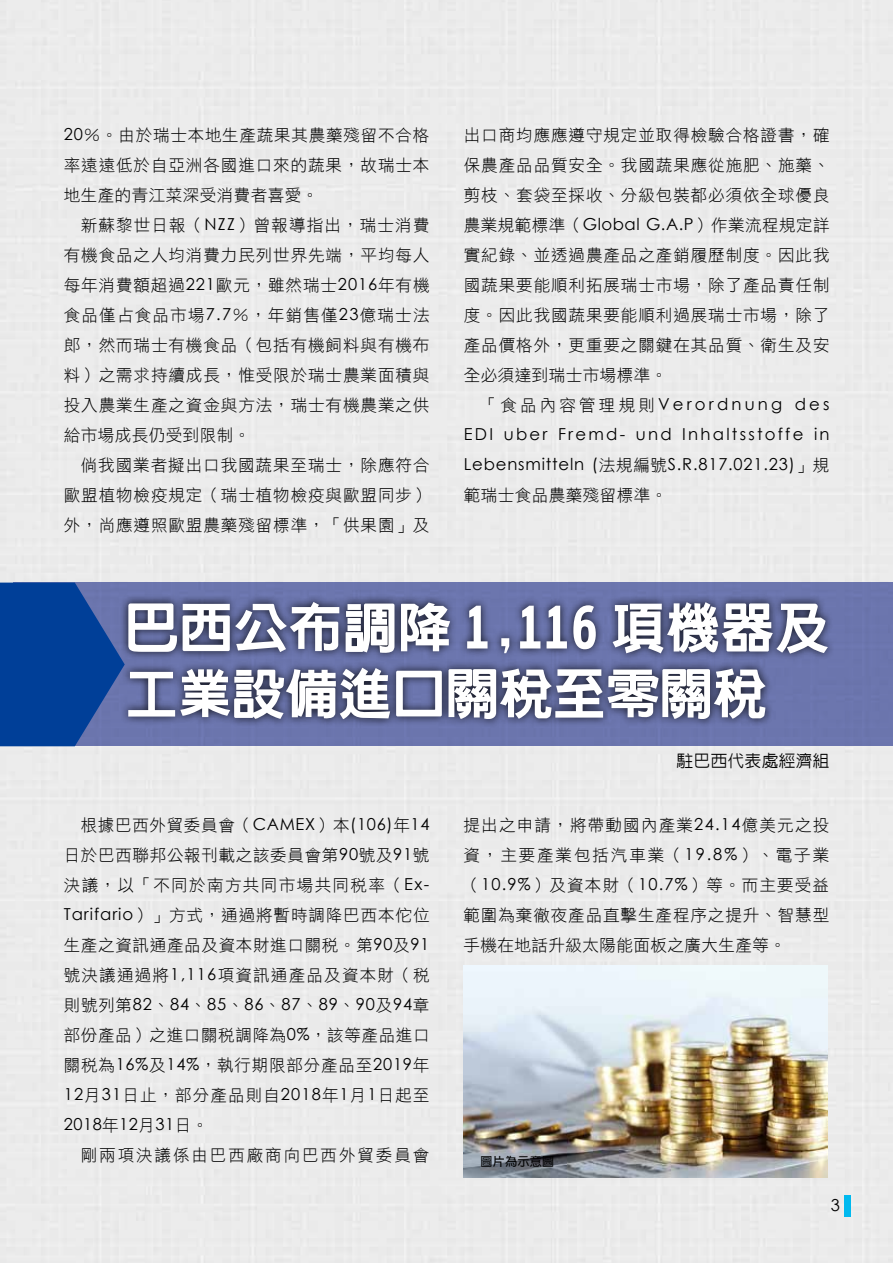
<style>
.page{position:relative;width:893px;height:1263px;background:#ebebeb}
.page>*{position:absolute;margin:0;border:0;box-sizing:border-box;transform-origin:0 0}
.t1{font:800 54px/66px "New Gothic";letter-spacing:-.01em;color:#fff}
.t2{font:16.5px/30px "DF Hei W3 WIN BF";letter-spacing:.06em;color:#000;text-align:justify}
.t3{font:16.5px/30px "Century Gothic";letter-spacing:.05em;color:#000;text-align:justify}
.t4{font:16.5px "DF Hei W3 WIN BF";letter-spacing:.12em;color:#000}
.t5{font:16.5px "DF Hei W3 WIN BF";letter-spacing:.03em;color:#000}
.t6{font:500 16.5px "New Gothic";letter-spacing:.03em;color:#000}
.t7{font:700 12px "New Gothic";letter-spacing:.03em;color:#000}
.s1{font-family:"Century Gothic"}
.s2{font-family:"DF Hei W3 WIN BF"}
</style>
<div class="page">
<img style="left:0;top:0;width:1px;height:583px">
<div style="left:13px;top:583px;width:880px;height:163px;background:#6b75ae"></div>
<svg style="left:0;top:583px;width:120px;height:163px"></svg>
<div style="left:120px;top:594px;width:716px;height:134px;background:#000;opacity:.85"></div>
<img style="left:463px;top:965px;width:364px;height:213px">
<div style="left:844px;top:1195px;width:6px;height:21px;background:#00b9ef"></div>
<p class="t2" style="left:64px;top:120px;width:367px"><span class="s1">20</span>％。由於瑞士本地生產蔬果其農藥殘留不合格率遠遠低於自亞洲各國進口來的蔬果，故瑞士本地生產的青江菜深受消費者喜愛。</p>
<p class="t2" style="left:64px;top:210px;width:367px;text-indent:17px">新蘇黎世日報（<span class="s1">NZZ</span>）曾報導指出，瑞士消費有機食品之人均消費力民列世界先端，平均每人每年消費額超過<span class="s1">221</span>歐元，雖然瑞士<span class="s1">2016</span>年有機食品僅占食品市場<span class="s1">7.7</span>％，年銷售僅<span class="s1">23</span>億瑞士法郎，然而瑞士有機食品（包括有機飼料與有機布料）之需求持續成長，惟受限於瑞士農業面積與投入農業生產之資金與方法，瑞士有機農業之供給市場成長仍受到限制。</p>
<p class="t2" style="left:64px;top:450px;width:367px;text-indent:17px">倘我國業者擬出口我國蔬果至瑞士，除應符合歐盟植物檢疫規定（瑞士植物檢疫與歐盟同步）外，尚應遵照歐盟農藥殘留標準，「供果園」及</p>
<p class="t2" style="left:464px;top:120px;width:367px">出口商均應應遵守規定並取得檢驗合格證書，確保農產品品質安全。我國蔬果應從施肥、施藥、剪枝、套袋至採收、分級包裝都必須依全球優良農業規範標準（<span class="s1">Global G.A.P</span>）作業流程規定詳實紀錄、並透過農產品之產銷履歷制度。因此我國蔬果要能順利拓展瑞士市場，除了產品責任制度。因此我國蔬果要能順利過展瑞士市場，除了產品價格外，更重要之關鍵在其品質、衛生及安全必須達到瑞士市場標準。</p>
<p class="t3" style="left:464px;top:388px;width:367px;text-indent:17px"><span class="s2">「食品內容管理規則</span>Verordnung des EDI uber Fremd- und Inhaltsstoffe in Lebensmitteln (<span class="s2">法規編號</span>S.R.817.021.23)<span class="s2">」規</span></p>
<p class="t5" style="left:464px;top:486px;width:205px">範瑞士食品農藥殘留標準。</p>
<h1 class="t1" style="left:125px;top:594px;width:706px">巴西公布調降 1,116 項機器及工業設備進口關稅至零關稅</h1>
<p class="t2" style="left:64px;top:810px;width:367px;text-indent:17px">根據巴西外貿委員會（<span class="s1">CAMEX</span>）本<span class="s1">(106)</span>年<span class="s1">14</span>日於巴西聯邦公報刊載之該委員會第<span class="s1">90</span>號及<span class="s1">91</span>號決議，以「不同於南方共同市場共同稅率（<span class="s1">Ex-Tarifario</span>）」方式，通過將暫時調降巴西本佗位生產之資訊通產品及資本財進口關稅。第<span class="s1">90</span>及<span class="s1">91</span>號決議通過將<span class="s1">1,116</span>項資訊通產品及資本財（稅</p>
<p class="t3" style="left:64px;top:988px;width:367px"><span class="s2">則號列第</span>82<span class="s2">、</span>84<span class="s2">、</span>85<span class="s2">、</span>86<span class="s2">、</span>87<span class="s2">、</span>89<span class="s2">、</span>90<span class="s2">及</span>94<span class="s2">章</span></p>
<p class="t2" style="left:64px;top:1020px;width:367px">部份產品）之進口關稅調降為<span class="s1">0%</span>，該等產品進口關稅為<span class="s1">16%</span>及<span class="s1">14%</span>，執行期限部分產品至<span class="s1">2019</span>年<span class="s1">12</span>月<span class="s1">31</span>日止，部分產品則自<span class="s1">2018</span>年<span class="s1">1</span>月<span class="s1">1</span>日起至</p>
<p class="t3" style="left:64px;top:1108px;width:146px">2018<span class="s2">年</span>12<span class="s2">月</span>31<span class="s2">日。</span></p>
<p class="t4" style="left:81px;top:1146px;width:350px">剛兩項決議係由巴西廠商向巴西外貿委員會</p>
<p class="t6" style="left:677px;top:752px;width:154px">駐巴西代表處經濟組</p>
<p class="t2" style="left:463px;top:810px;width:367px">提出之申請，將帶動國內產業<span class="s1">24.14</span>億美元之投資，主要產業包括汽車業（<span class="s1">19.8%</span>）、電子業（<span class="s1">10.9%</span>）及資本財（<span class="s1">10.7%</span>）等。而主要受益範圍為棄徹夜產品直擊生產程序之提升、智慧型手機在地話升級太陽能面板之廣大生產等。</p>
<p class="t7" style="left:480px;top:1156px;width:75px">圖片為示意圖</p>
<p class="t3" style="left:831px;top:1190px;width:11px">3</p>
</div>
